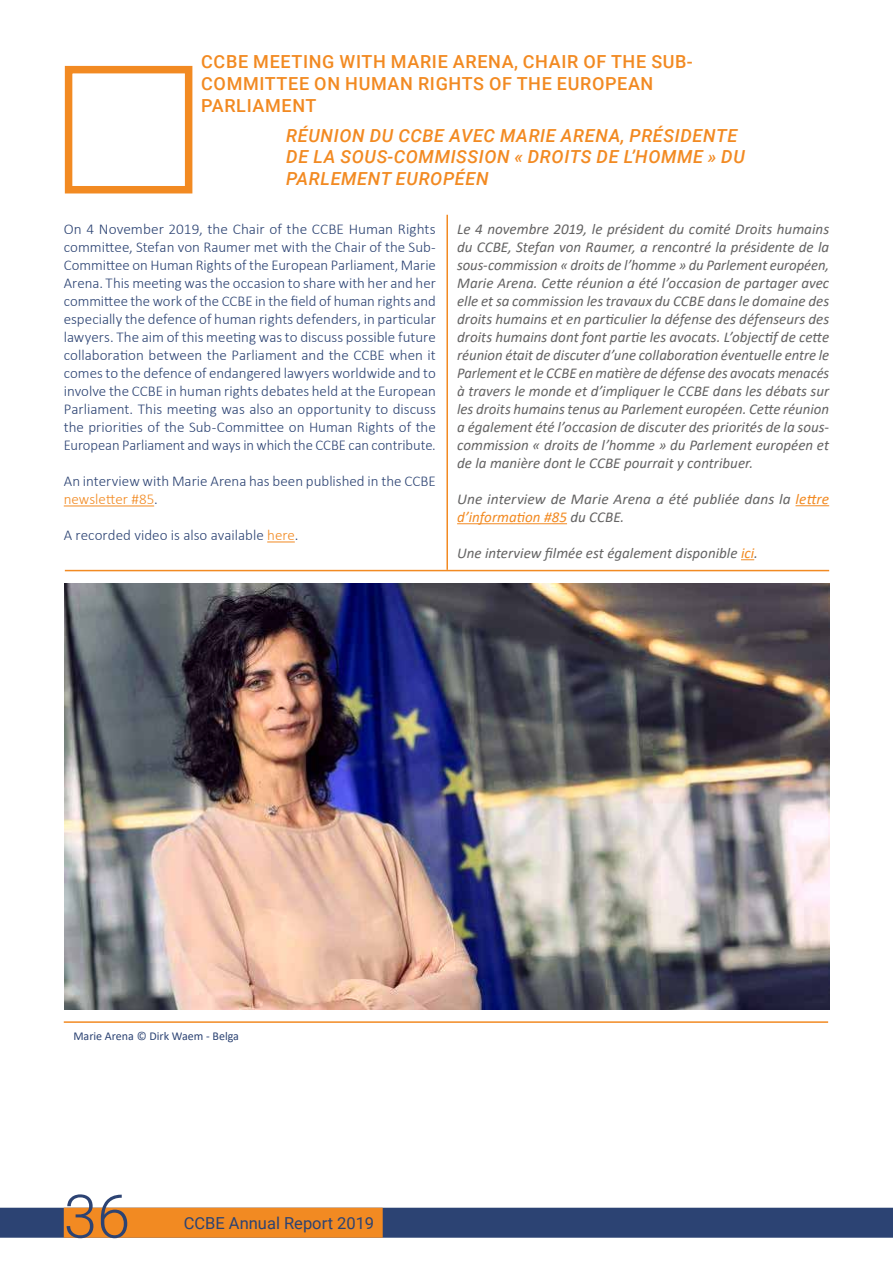
<style>
.page{position:relative;width:893px;height:1263px;background:#fff}
.page>*{position:absolute;margin:0;border:0;box-sizing:border-box;transform-origin:0 0}
.t1{font:300 60px "Roboto";color:#2c4373}
.t2{font:italic 500 18px/21.6px "Roboto";letter-spacing:.035em;color:#f28a22}
.t3{font:500 18px/21.6px "Roboto";letter-spacing:.035em;color:#f28a22}
.t4{font:16.5px "Roboto";color:#2c4373}
.t5{font:italic 15px/18px "Calibri";letter-spacing:.005em;color:#646363;text-align:justify}
.t6{font:300 15px/18px "Calibri";color:#2c4373;text-align:justify}
.t7{font:12px "Calibri";color:#2c4373}
.s1{color:#f28a22}
</style>
<div class="page">
<div style="left:65px;top:66px;width:127px;height:127px;border:8px solid #f28a22"></div>
<hr style="left:446px;top:215px;width:2px;height:355px;background:#f28a22">
<hr style="left:65px;top:570px;width:764px;height:1px;background:#f28a22">
<hr style="left:64px;top:1021px;width:764px;height:2px;background:#f28a22">
<div style="left:0;top:1208px;width:893px;height:30px;background:#2c4373"></div>
<div style="left:64px;top:1208px;width:319px;height:30px;background:#f28a22"></div>
<hr style="left:64px;top:506px;width:90px;height:1px;background:#f28a22">
<svg style="left:267px;top:542px;width:28px;height:1px"></svg>
<hr style="left:795px;top:505px;width:34px;height:1px;background:#f28a22">
<hr style="left:457px;top:523px;width:110px;height:1px;background:#f28a22">
<svg style="left:741px;top:559px;width:13px;height:1px"></svg>
<img style="left:64px;top:583px;width:766px;height:426px">
<p class="t3" style="left:201px;top:51px;width:493px">CCBE MEETING WITH MARIE ARENA, CHAIR OF THE SUB-<br>COMMITTEE ON HUMAN RIGHTS OF THE EUROPEAN<br>PARLIAMENT</p>
<p class="t2" style="left:286px;top:124px;width:460px">RÉUNION DU CCBE AVEC MARIE ARENA, PRÉSIDENTE<br>DE LA SOUS-COMMISSION « DROITS DE L’HOMME » DU<br>PARLEMENT EUROPÉEN</p>
<p class="t6" style="left:64px;top:220px;width:374px">On 4 November 2019, the Chair of the CCBE Human Rights committee, Stefan von Raumer met with the Chair of the Sub-Committee on Human Rights of the European Parliament, Marie Arena. This meeting was the occasion to share with her and her committee the work of the CCBE in the field of human rights and especially the defence of human rights defenders, in particular lawyers. The aim of this meeting was to discuss possible future collaboration between the Parliament and the CCBE when it comes to the defence of endangered lawyers worldwide and to involve the CCBE in human rights debates held at the European Parliament. This meeting was also an opportunity to discuss the priorities of the Sub-Committee on Human Rights of the European Parliament and ways in which the CCBE can contribute.</p>
<p class="t6" style="left:64px;top:472px;width:374px">An interview with Marie Arena has been published in the CCBE <span class="s1">newsletter #85</span>.</p>
<p class="t6" style="left:64px;top:526px;width:236px">A recorded video is also available <span class="s1">here</span>.</p>
<p class="t5" style="left:457px;top:219px;width:374px">Le 4 novembre 2019, le président du comité Droits humains du CCBE, Stefan von Raumer, a rencontré la présidente de la sous-commission « droits de l’homme » du Parlement européen, Marie Arena. Cette réunion a été l’occasion de partager avec elle et sa commission les travaux du CCBE dans le domaine des droits humains et en particulier la défense des défenseurs des droits humains dont font partie les avocats. L’objectif de cette réunion était de discuter d’une collaboration éventuelle entre le Parlement et le CCBE en matière de défense des avocats menacés à travers le monde et d’impliquer le CCBE dans les débats sur les droits humains tenus au Parlement européen. Cette réunion a également été l’occasion de discuter des priorités de la sous&shy;commission « droits de l’homme » du Parlement européen et de la manière dont le CCBE pourrait y contribuer.</p>
<p class="t5" style="left:457px;top:489px;width:374px">Une interview de Marie Arena a été publiée dans la <span class="s1">lettre d’information #85</span> du CCBE.</p>
<p class="t5" style="left:457px;top:543px;width:302px">Une interview filmée est également disponible <span class="s1">ici</span>.</p>
<p class="t7" style="left:73px;top:1028px;width:167px">Marie Arena © Dirk Waem - Belga</p>
<h1 class="t1" style="left:64px;top:1174px;width:68px">36</h1>
<p class="t4" style="left:184px;top:1212px;width:192px">CCBE Annual Report 2019</p>
</div>
